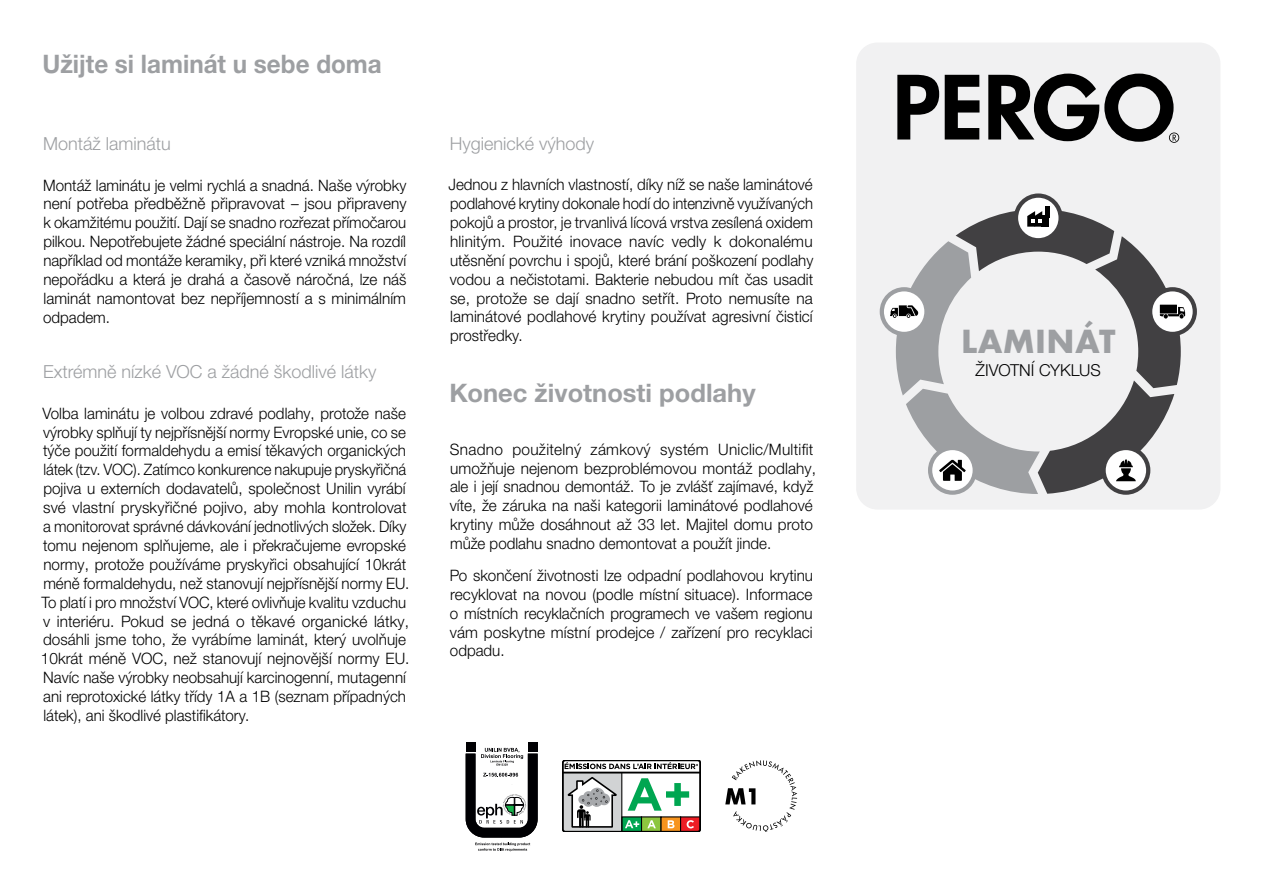
<style>
.page{position:relative;width:1263px;height:893px;background:#fff}
.page>*{position:absolute;margin:0;border:0;box-sizing:border-box;transform-origin:0 0}
.t1{font:700 34.95px "Futura PT";letter-spacing:.01em;color:#9d9fa2}
.t2{font:700 25.5px "Helvetica Neue LTW1 G";color:#9d9fa2;scale:.95 1}
.t3{font:700 25.5px "Helvetica Neue LTW1 G";color:#9d9fa2}
.t4{font:300 18px "Helvetica Neue LTW1 G";color:#9d9fa2}
.t5{font:300 16.5px "Helvetica Neue LTW1 G";color:#000}
.t6{font:300 15.75px/18.9px "Helvetica Neue LTW1 G";color:#000;text-align:justify;scale:.96 1}
.t7{font:300 15.75px/18.9px "Helvetica Neue LTW1 G";color:#000}
</style>
<div class="page">
<div style="left:856px;top:43px;width:364px;height:467px;background:#f1f1f2;border-radius:21px"></div>
<svg style="left:725px;top:760px;width:72px;height:72px"></svg>
<svg style="left:562px;top:760px;width:139px;height:72px"></svg>
<svg style="left:1150px;top:289px;width:45px;height:45px"></svg>
<div style="left:1148px;top:287px;width:49px;height:49px;border:4px solid #414042;border-radius:50%"></div>
<svg style="left:1016px;top:196px;width:45px;height:44px"></svg>
<div style="left:1014px;top:193px;width:49px;height:49px;border:4px solid #414042;border-radius:50%"></div>
<hr style="left:1045px;top:206px;width:4px;height:12px;background:#000">
<svg style="left:882px;top:289px;width:44px;height:45px"></svg>
<div style="left:880px;top:287px;width:48px;height:49px;border:4px solid #9d9fa2;border-radius:50%"></div>
<svg style="left:890px;top:209px;width:295px;height:285px"></svg>
<svg style="left:897px;top:75px;width:42px;height:65px"></svg>
<svg style="left:945px;top:75px;width:34px;height:65px"></svg>
<svg style="left:988px;top:74px;width:191px;height:69px"></svg>
<div style="left:466px;top:742px;width:9px;height:9px;background:#000003"></div>
<div style="left:528px;top:742px;width:10px;height:9px;background:#000003"></div>
<svg style="left:466px;top:748px;width:72px;height:103px"></svg>
<h2 class="t2" style="left:42px;top:49px;width:359px">Užijte si laminát u sebe doma</h2>
<p class="t4" style="left:43px;top:133px;width:129px">Montáž laminátu</p>
<p class="t6" style="left:43px;top:175px;width:380px">Montáž laminátu je velmi rychlá a snadná. Naše výrobky není potřeba předběžně připravovat – jsou připraveny k okamžitému použití. Dají se snadno rozřezat přímočarou pilkou. Nepotřebujete žádné speciální nástroje. Na rozdíl například od montáže keramiky, při které vzniká množství nepořádku a která je drahá a časově náročná, lze náš laminát namontovat bez nepříjemností a s minimálním odpadem.</p>
<p class="t4" style="left:43px;top:361px;width:335px">Extrémně nízké VOC a žádné škodlivé látky</p>
<p class="t6" style="left:41px;top:403px;width:385px;text-align:left">Volba laminátu je volbou zdravé podlahy, protože naše výrobky splňují ty nejpřísnější normy Evropské unie, co se týče použití formaldehydu a emisí těkavých organických látek (tzv. VOC). Zatímco konkurence nakupuje pryskyřičná pojiva u externích dodavatelů, společnost Unilin vyrábí své vlastní pryskyřičné pojivo, aby mohla kontrolovat a monitorovat správné dávkování jednotlivých složek. Díky tomu nejenom splňujeme, ale i překračujeme evropské normy, protože používáme pryskyřici obsahující 10krát méně formaldehydu, než stanovují nejpřísnější normy EU.<br>To platí i pro množství VOC, které ovlivňuje kvalitu vzduchu v interiéru. Pokud se jedná o těkavé organické látky, dosáhli jsme toho, že vyrábíme laminát, který uvolňuje 10krát méně VOC, než stanovují nejnovější normy EU.<br>Navíc naše výrobky neobsahují karcinogenní, mutagenní ani reprotoxické látky třídy 1A a 1B (seznam případných látek), ani škodlivé plastifikátory.</p>
<p class="t4" style="left:450px;top:133px;width:146px">Hygienické výhody</p>
<p class="t6" style="left:448px;top:175px;width:382px">Jednou z hlavních vlastností, díky níž se naše laminátové podlahové krytiny dokonale hodí do intenzivně využívaných pokojů a prostor, je trvanlivá lícová vrstva zesílená oxidem hlinitým. Použité inovace navíc vedly k dokonalému utěsnění povrchu i spojů, které brání poškození podlahy vodou a nečistotami. Bakterie nebudou mít čas usadit se, protože se dají snadno setřít. Proto nemusíte na laminátové podlahové krytiny používat agresivní čisticí prostředky.</p>
<h2 class="t3" style="left:450px;top:377px;width:307px">Konec životnosti podlahy</h2>
<p class="t7" style="left:450px;top:440px;width:368px">Snadno použitelný zámkový systém Uniclic/Multifit umožňuje nejenom bezproblémovou montáž podlahy, ale i její snadnou demontáž. To je zvlášť zajímavé, když víte, že záruka na naši kategorii laminátové podlahové krytiny může dosáhnout až 33 let. Majitel domu proto může podlahu snadno demontovat a použít jinde.</p>
<p class="t7" style="left:450px;top:566px;width:365px;text-align:justify">Po skončení životnosti lze odpadní podlahovou krytinu recyklovat na novou (podle místní situace). Informace o místních recyklačních programech ve vašem regionu vám poskytne místní prodejce / zařízení pro recyklaci odpadu.</p>
<h1 class="t1" style="left:961px;top:319px;width:156px">LAMINÁT</h1>
<p class="t5" style="left:976px;top:360px;width:127px">ŽIVOTNÍ CYKLUS</p>
</div>
